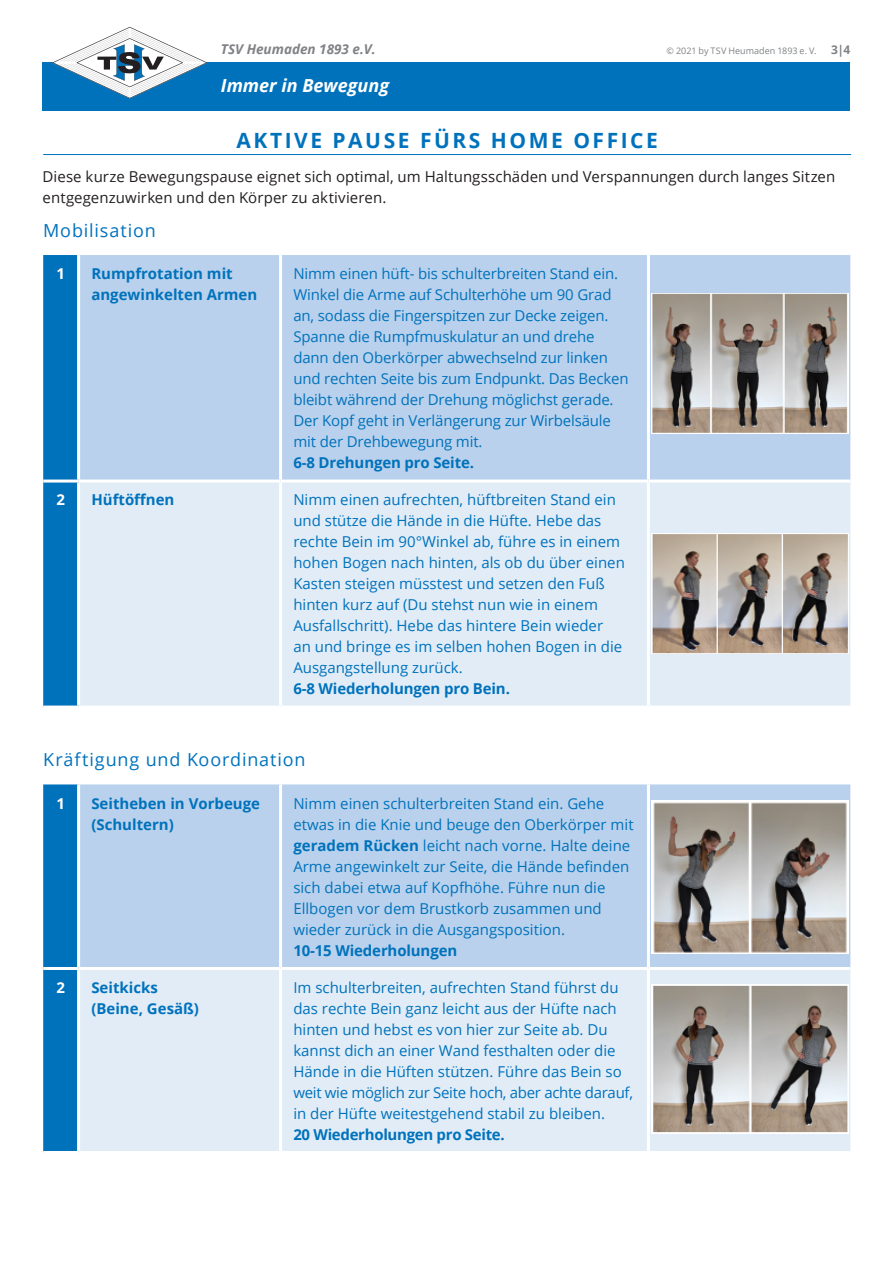
<style>
.page{position:relative;width:893px;height:1263px;background:#fff}
.page>*{position:absolute;margin:0;border:0;box-sizing:border-box;transform-origin:0 0}
.t1{font:700 21px "Open Sans";letter-spacing:.12em;color:#0072bc}
.t2{font:18px "Open Sans";letter-spacing:.045em;color:#0072bc}
.t3{font:italic 700 18px "Open Sans";color:#fff}
.t4{font:15px/21px "Open Sans";color:#0072bc}
.t5{font:700 15px/21px "Open Sans";color:#0072bc}
.Fliesstext{font:15px/21px "Open Sans";letter-spacing:.005em;color:#231f20}
.t6{font:700 15px "Open Sans";letter-spacing:-.02em;color:#0072bc}
.t7{font:700 15px "Open Sans";color:#fff}
.t8{font:italic 700 13.5px "Open Sans";color:#808285}
.t9{font:9px "Open Sans";letter-spacing:.005em;color:#808285}
.s1{font-weight:700;font-size:12px}
.s2{font-weight:700}
</style>
<div class="page">
<div style="left:43px;top:62px;width:807px;height:49px;background:#0072bc"></div>
<svg style="left:53px;top:27px;width:154px;height:71px"></svg>
<hr style="left:43px;top:154px;width:808px;height:1px;background:#0072bc">
<div style="left:43px;top:255px;width:34px;height:450px;background:#0072bc"></div>
<div style="left:80px;top:255px;width:770px;height:224px;background:#b9d1ec"></div>
<div style="left:80px;top:482px;width:770px;height:223px;background:#e1ecf7"></div>
<hr style="left:279px;top:255px;width:3px;height:224px;background:#fff">
<hr style="left:647px;top:255px;width:3px;height:224px;background:#fff">
<hr style="left:43px;top:479px;width:36px;height:3px;background:#fff">
<hr style="left:279px;top:482px;width:3px;height:223px;background:#fff">
<hr style="left:647px;top:482px;width:3px;height:223px;background:#fff">
<div style="left:43px;top:784px;width:34px;height:367px;background:#0072bc"></div>
<div style="left:80px;top:784px;width:770px;height:183px;background:#b9d1ec"></div>
<div style="left:80px;top:970px;width:770px;height:181px;background:#e1ecf7"></div>
<hr style="left:279px;top:784px;width:3px;height:183px;background:#fff">
<hr style="left:647px;top:784px;width:3px;height:183px;background:#fff">
<hr style="left:43px;top:967px;width:36px;height:3px;background:#fff">
<hr style="left:279px;top:970px;width:3px;height:181px;background:#fff">
<hr style="left:647px;top:970px;width:3px;height:181px;background:#fff">
<img style="left:652px;top:293px;width:196px;height:140px">
<img style="left:652px;top:534px;width:196px;height:119px">
<img style="left:652px;top:801px;width:196px;height:152px">
<img style="left:652px;top:984px;width:196px;height:149px">
<p class="t8" style="left:221px;top:39px;width:156px">TSV Heumaden 1893 e.V.</p>
<p class="t3" style="left:221px;top:73px;width:170px">Immer in Bewegung</p>
<p class="t9" style="left:667px;top:44px;width:185px">© 2021 by TSV Heumaden 1893 e. V. <span class="s1">3|4</span></p>
<p class="t1" style="left:237px;top:125px;width:423px">AKTIVE PAUSE FÜRS HOME OFFICE</p>
<p class="Fliesstext" style="left:43px;top:166px;width:794px">Diese kurze Bewegungspause eignet sich optimal, um Haltungsschäden und Verspannungen durch langes Sitzen entgegenzuwirken und den Körper zu aktivieren.</p>
<p class="t2" style="left:43px;top:218px;width:114px">Mobilisation</p>
<p class="t7" style="left:57px;top:263px;width:10px">1</p>
<p class="t5" style="left:91px;top:263px;width:168px">Rumpfrotation mit angewinkelten Armen</p>
<p class="t4" style="left:293px;top:263px;width:337px">Nimm einen hüft- bis schulterbreiten Stand ein.<br>Winkel die Arme auf Schulterhöhe um 90 Grad an, sodass die Fingerspitzen zur Decke zeigen.<br>Spanne die Rumpfmuskulatur an und drehe dann den Oberkörper abwechselnd zur linken und rechten Seite bis zum Endpunkt. Das Becken bleibt während der Drehung möglichst gerade.<br>Der Kopf geht in Verlängerung zur Wirbelsäule mit der Drehbewegung mit.</p>
<p class="t5" style="left:293px;top:452px;width:182px">6-8 Drehungen pro Seite.</p>
<p class="t7" style="left:57px;top:489px;width:10px">2</p>
<p class="t5" style="left:91px;top:489px;width:85px">Hüftöffnen</p>
<p class="t4" style="left:293px;top:489px;width:333px">Nimm einen aufrechten, hüftbreiten Stand ein und stütze die Hände in die Hüfte. Hebe das rechte Bein im 90°Winkel ab, führe es in einem hohen Bogen nach hinten, als ob du über einen Kasten steigen müsstest und setzen den Fuß hinten kurz auf (Du stehst nun wie in einem Ausfallschritt). Hebe das hintere Bein wieder<br>an und bringe es im selben hohen Bogen in die Ausgangstellung zurück.<br><span class="s2">6-8 Wiederholungen pro Bein.</span></p>
<p class="t2" style="left:43px;top:748px;width:264px">Kräftigung und Koordination</p>
<p class="t7" style="left:57px;top:793px;width:10px">1</p>
<p class="t5" style="left:91px;top:792px;width:170px">Seitheben in Vorbeuge (Schultern)</p>
<p class="t4" style="left:293px;top:792px;width:342px">Nimm einen schulterbreiten Stand ein. Gehe etwas in die Knie und beuge den Oberkörper mit <span class="s2">geradem Rücken</span> leicht nach vorne. Halte deine Arme angewinkelt zur Seite, die Hände befinden sich dabei etwa auf Kopfhöhe. Führe nun die Ellbogen vor dem Brustkorb zusammen und wieder zurück in die Ausgangsposition.</p>
<p class="t5" style="left:293px;top:939px;width:165px">10-15 Wiederholungen</p>
<p class="t7" style="left:57px;top:977px;width:10px">2</p>
<p class="t5" style="left:91px;top:976px;width:109px">Seitkicks (Beine, Gesäß)</p>
<p class="t4" style="left:293px;top:976px;width:341px">Im schulterbreiten, aufrechten Stand führst du das rechte Bein ganz leicht aus der Hüfte nach hinten und hebst es von hier zur Seite ab. Du kannst dich an einer Wand festhalten oder die Hände in die Hüften stützen. Führe das Bein so weit wie möglich zur Seite hoch, aber achte darauf, in der Hüfte weitestgehend stabil zu bleiben.</p>
<p class="t6" style="left:293px;top:1124px;width:213px">20 Wiederholungen pro Seite.</p>
</div>
